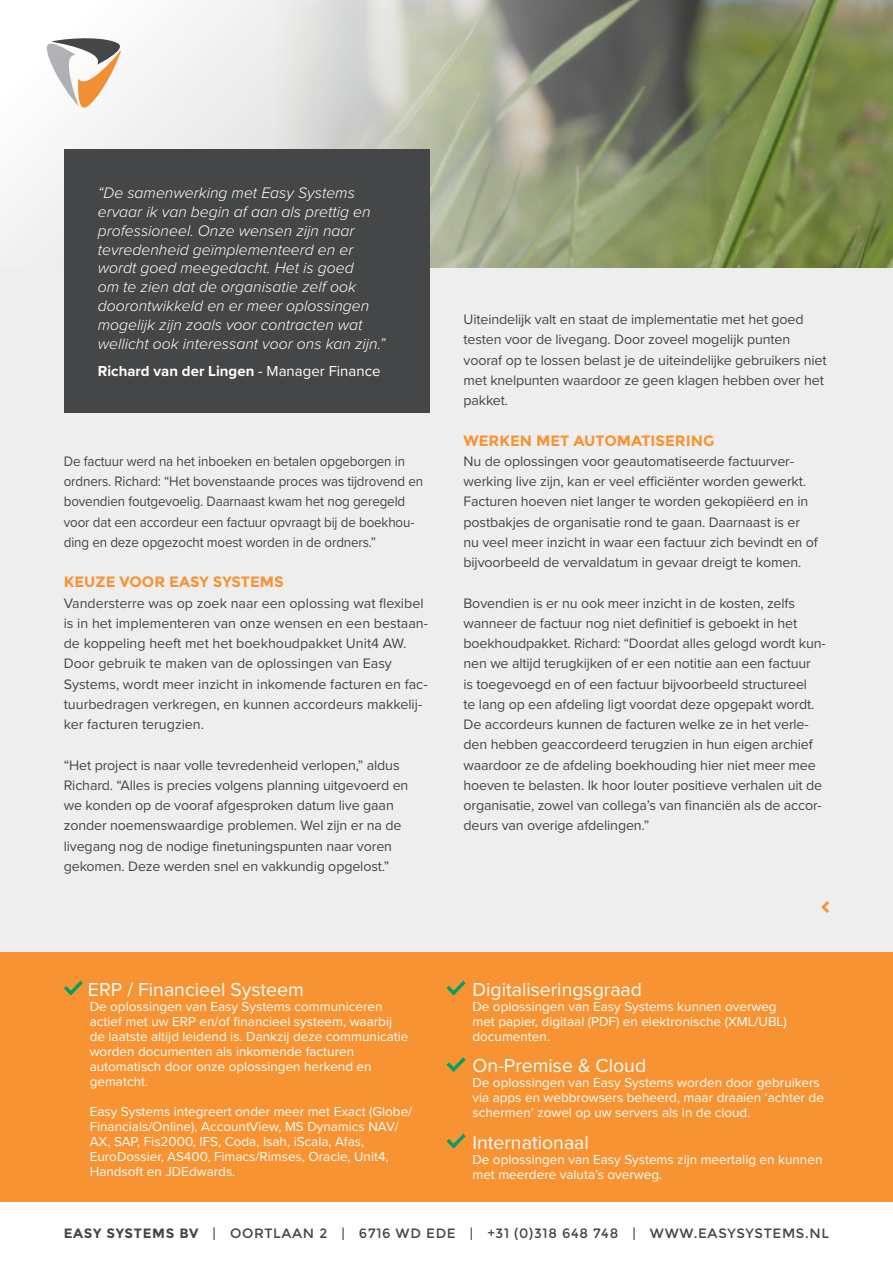
<style>
.page{position:relative;width:893px;height:1263px;background:#fff}
.page>*{position:absolute;margin:0;border:0;box-sizing:border-box;transform-origin:0 0}
.Bullets_wit{font:19.5px "Proxima Nova";color:#fff}
.t1{font:italic 300 15.75px/18.9px "Proxima Nova";color:#fff}
.Tussenkop{font:700 15px "Montserrat";color:#f79332}
.Quote_-_naam{font:700 15px "Proxima Nova";color:#fff}
.Body_grijs{font:14.25px/20.2px "Proxima Nova";letter-spacing:-.01em;color:#454647}
.Body_grijs-2{font:14.25px/20.2px "Proxima Nova";letter-spacing:-.01em;color:#454647;scale:.94 1}
.Bullets_wit-2{font:13.5px/15px "Proxima Nova";color:#fff}
.t2{font:13.5px "Montserrat";letter-spacing:.05em;color:#454647}
.s1{font-weight:400}
.s2{font-weight:700}
</style>
<div class="page">
<div style="left:0;top:268px;width:893px;height:933px;background:#eeeeef"></div>
<div style="left:0;top:952px;width:893px;height:249px;background:#f79332"></div>
<svg style="left:0;top:0;width:893px;height:268px"></svg>
<div style="left:64px;top:149px;width:365px;height:264px;background:#454647"></div>
<svg style="left:63px;top:980px;width:20px;height:16px"></svg>
<svg style="left:446px;top:980px;width:20px;height:16px"></svg>
<svg style="left:446px;top:1057px;width:20px;height:15px"></svg>
<svg style="left:446px;top:1134px;width:20px;height:15px"></svg>
<svg style="left:821px;top:901px;width:8px;height:12px"></svg>
<p class="t1" style="left:98px;top:183px;width:289px">“De samenwerking met Easy Systems ervaar ik van begin af aan als prettig en professioneel. Onze wensen zijn naar tevredenheid geïmplementeerd en er wordt goed meegedacht. Het is goed<br>om te zien dat de organisatie zelf ook doorontwikkeld en er meer oplossingen mogelijk zijn zoals voor contracten wat wellicht ook interessant voor ons kan zijn.”</p>
<p class="Quote_-_naam" style="left:98px;top:360px;width:284px">Richard van der Lingen <span class="s1">- Manager Finance</span></p>
<p class="Body_grijs-2" style="left:64px;top:450px;width:384px">De factuur werd na het inboeken en betalen opgeborgen in ordners. Richard: “Het bovenstaande proces was tijdrovend en bovendien foutgevoelig. Daarnaast kwam het nog geregeld voor dat een accordeur een factuur opvraagt bij de boekhou&shy;ding en deze opgezocht moest worden in de ordners.”</p>
<p class="Tussenkop" style="left:64px;top:573px;width:221px">KEUZE VOOR EASY SYSTEMS</p>
<p class="Body_grijs" style="left:64px;top:592px;width:366px">Vandersterre was op zoek naar een oplossing wat flexibel is in het implementeren van onze wensen en een bestaan&shy;de koppeling heeft met het boekhoudpakket Unit4 AW.<br>Door gebruik te maken van de oplossingen van Easy Systems, wordt meer inzicht in inkomende facturen en fac&shy;tuurbedragen verkregen, en kunnen accordeurs makkelij&shy;ker facturen terugzien.</p>
<p class="Body_grijs" style="left:64px;top:754px;width:346px">“Het project is naar volle tevredenheid verlopen,” aldus<br>Richard. “Alles is precies volgens planning uitgevoerd en we konden op de vooraf afgesproken datum live gaan</p>
<p class="Body_grijs" style="left:64px;top:815px;width:339px">zonder noemenswaardige problemen. Wel zijn er na de livegang nog de nodige finetuningspunten naar voren gekomen. Deze werden snel en vakkundig opgelost.”</p>
<p class="Body_grijs" style="left:463px;top:309px;width:365px">Uiteindelijk valt en staat de implementatie met het goed testen voor de livegang. Door zoveel mogelijk punten vooraf op te lossen belast je de uiteindelijke gebruikers niet met knelpunten waardoor ze geen klagen hebben over het pakket.</p>
<p class="Tussenkop" style="left:463px;top:431px;width:252px">WERKEN MET AUTOMATISERING</p>
<p class="Body_grijs" style="left:463px;top:450px;width:356px">Nu de oplossingen voor geautomatiseerde factuurver&shy;werking live zijn, kan er veel efficiënter worden gewerkt.<br>Facturen hoeven niet langer te worden gekopiëerd en in postbakjes de organisatie rond te gaan. Daarnaast is er nu veel meer inzicht in waar een factuur zich bevindt en of bijvoorbeeld de vervaldatum in gevaar dreigt te komen.</p>
<p class="Body_grijs" style="left:463px;top:592px;width:364px">Bovendien is er nu ook meer inzicht in de kosten, zelfs wanneer de factuur nog niet definitief is geboekt in het boekhoudpakket. Richard: “Doordat alles gelogd wordt kun&shy;nen we altijd terugkijken of er een notitie aan een factuur<br>is toegevoegd en of een factuur bijvoorbeeld structureel<br>te lang op een afdeling ligt voordat deze opgepakt wordt.<br>De accordeurs kunnen de facturen welke ze in het verle&shy;den hebben geaccordeerd terugzien in hun eigen archief waardoor ze de afdeling boekhouding hier niet meer mee hoeven te belasten. Ik hoor louter positieve verhalen uit de organisatie, zowel van collega’s van financiën als de accor&shy;deurs van overige afdelingen.”</p>
<p class="Bullets_wit" style="left:88px;top:974px;width:217px">ERP / Financieel Systeem</p>
<p class="Bullets_wit-2" style="left:90px;top:998px;width:320px">De oplossingen van Easy Systems communiceren actief met uw ERP en/of financieel systeem, waarbij de laatste altijd leidend is. Dankzij deze communicatie worden documenten als inkomende facturen automatisch door onze oplossingen herkend en gematcht.</p>
<p class="Bullets_wit-2" style="left:90px;top:1103px;width:324px">Easy Systems integreert onder meer met Exact (Globe/ Financials/Online), AccountView, MS Dynamics NAV/ AX, SAP, Fis2000, IFS, Coda, Isah, iScala, Afas, EuroDossier, AS400, Fimacs/Rimses, Oracle, Unit4, Handsoft en JDEdwards.</p>
<p class="Bullets_wit" style="left:472px;top:974px;width:171px">Digitaliseringsgraad</p>
<p class="Bullets_wit-2" style="left:472px;top:998px;width:316px">De oplossingen van Easy Systems kunnen overweg met papier, digitaal (PDF) en elektronische (XML/UBL) documenten.</p>
<p class="Bullets_wit" style="left:472px;top:1051px;width:175px">On-Premise &amp; Cloud</p>
<p class="Bullets_wit-2" style="left:472px;top:1074px;width:353px">De oplossingen van Easy Systems worden door gebruikers via apps en webbrowsers beheerd, maar draaien ‘achter de schermen’ zowel op uw servers als in de cloud.</p>
<p class="Bullets_wit" style="left:472px;top:1127px;width:118px">Internationaal</p>
<p class="Bullets_wit-2" style="left:472px;top:1151px;width:351px">De oplossingen van Easy Systems zijn meertalig en kunnen met meerdere valuta’s overweg.</p>
<p class="t2" style="left:64px;top:1225px;width:767px"><span class="s2">EASY SYSTEMS BV</span> | OORTLAAN 2 | 6716 WD EDE | +31 (0)318 648 748 | WWW.EASYSYSTEMS.NL</p>
</div>
